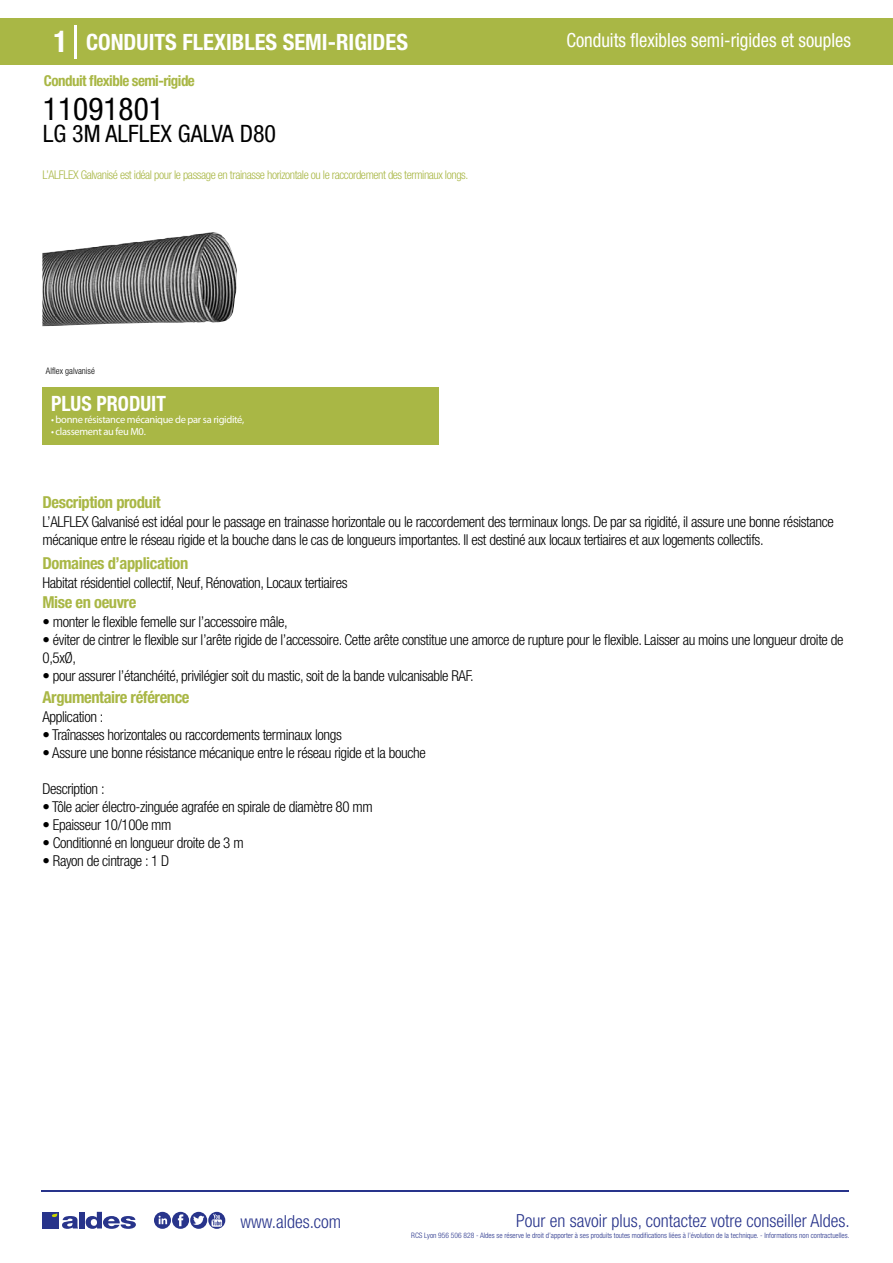
<style>
.page{position:relative;width:893px;height:1263px;background:#fff}
.page>*{position:absolute;margin:0;border:0;box-sizing:border-box;transform-origin:0 0}
.t1{font:condensed 31.5px "Helvetica Neue LT Std";color:#000}
.t2{font:condensed 24px "Helvetica Neue LT Std";color:#000}
.t3{font:700 condensed 22.5px "Helvetica Neue LT Std";color:#fff}
.t4{font:700 condensed 21px "Helvetica Neue";color:#fff;scale:.95 1}
.t5{font:condensed 19.5px "Helvetica Neue LT Std";color:#fff;scale:.95 1}
.t6{font:300 condensed 18px "Helvetica Neue";color:#28348b}
.t7{font:700 condensed 16.5px "Helvetica Neue LT Std";letter-spacing:-.025em;color:#a9b745}
.t8{font:300 condensed 15px/18px "Helvetica Neue LT Std";letter-spacing:-.025em;color:#000}
.t9{font:700 condensed 15px "Helvetica Neue LT Std";letter-spacing:-.035em;color:#a9b745}
.t10{font:300 condensed 12px "Helvetica Neue LT Std";letter-spacing:-.035em;color:#a9b745}
.t11{font:10.5px "Myriad Pro";letter-spacing:-.03em;color:#fff}
.t12{font:300 condensed 9px "Helvetica Neue";color:#000}
.t13{font:300 condensed 7.5px "Helvetica Neue";color:#28348b}
.s1{font-size:30px}
</style>
<div class="page">
<div style="left:0;top:18px;width:893px;height:46px;background:#a9b745"></div>
<div style="left:43px;top:387px;width:396px;height:57px;background:#a9b745"></div>
<hr style="left:74px;top:25px;width:2px;height:33px;background:#fff">
<svg style="left:43px;top:232px;width:194px;height:95px"></svg>
<hr style="left:41px;top:1190px;width:808px;height:1px;background:#28348b">
<svg style="left:154px;top:1212px;width:71px;height:17px"></svg>
<div style="left:42px;top:1212px;width:17px;height:16px;background:#28348b"></div>
<div style="left:79px;top:1212px;width:5px;height:16px;background:#28348b"></div>
<svg style="left:86px;top:1212px;width:50px;height:17px"></svg>
<svg style="left:52px;top:1213px;width:26px;height:16px"></svg>
<h3 class="t3" style="left:54px;top:28px;width:356px"><span class="s1">1</span> CONDUITS FLEXIBLES SEMI-RIGIDES</h3>
<h3 class="t5" style="left:566px;top:29px;width:301px">Conduits flexibles semi-rigides et souples</h3>
<p class="t9" style="left:44px;top:71px;width:153px">Conduit flexible semi-rigide</p>
<h1 class="t1" style="left:43px;top:91px;width:122px">11091801</h1>
<h2 class="t2" style="left:43px;top:120px;width:235px">LG 3M ALFLEX GALVA D80</h2>
<p class="t10" style="left:43px;top:167px;width:427px">L’ALFLEX Galvanisé est idéal pour le passage en trainasse horizontale ou le raccordement des terminaux longs.</p>
<p class="t12" style="left:46px;top:365px;width:50px">Alflex galvanisé</p>
<h3 class="t4" style="left:51px;top:391px;width:122px">PLUS PRODUIT</h3>
<p class="t11" style="left:51px;top:413px;width:195px">• bonne résistance mécanique de par sa rigidité,</p>
<p class="t11" style="left:51px;top:425px;width:96px">• classement au feu M0.</p>
<p class="t7" style="left:43px;top:492px;width:120px">Description produit</p>
<p class="t8" style="left:43px;top:513px;width:793px">L’ALFLEX Galvanisé est idéal pour le passage en trainasse horizontale ou le raccordement des terminaux longs. De par sa rigidité, il assure une bonne résistance mécanique entre le réseau rigide et la bouche dans le cas de longueurs importantes. Il est destiné aux locaux tertiaires et aux logements collectifs.</p>
<p class="t8" style="left:43px;top:573px;width:307px">Habitat résidentiel collectif, Neuf, Rénovation, Locaux tertiaires</p>
<p class="t8" style="left:43px;top:613px;width:247px">• monter le flexible femelle sur l’accessoire mâle,</p>
<p class="t8" style="left:43px;top:631px;width:802px">• éviter de cintrer le flexible sur l’arête rigide de l’accessoire. Cette arête constitue une amorce de rupture pour le flexible. Laisser au moins une longueur droite de<br>0,5xØ,</p>
<p class="t8" style="left:43px;top:667px;width:433px">• pour assurer l’étanchéité, privilégier soit du mastic, soit de la bande vulcanisable RAF.</p>
<p class="t7" style="left:43px;top:553px;width:147px">Domaines d’application</p>
<p class="t7" style="left:43px;top:592px;width:95px">Mise en oeuvre</p>
<p class="t7" style="left:43px;top:687px;width:149px">Argumentaire référence</p>
<p class="t8" style="left:43px;top:708px;width:62px">Application :</p>
<p class="t8" style="left:43px;top:726px;width:301px">• Traînasses horizontales ou raccordements terminaux longs</p>
<p class="t8" style="left:43px;top:744px;width:385px">• Assure une bonne résistance mécanique entre le réseau rigide et la bouche</p>
<p class="t8" style="left:43px;top:780px;width:64px">Description :</p>
<p class="t8" style="left:43px;top:798px;width:332px">• Tôle acier électro-zinguée agrafée en spirale de diamètre 80 mm</p>
<p class="t8" style="left:43px;top:816px;width:130px">• Epaisseur 10/100e mm</p>
<p class="t8" style="left:43px;top:834px;width:203px">• Conditionné en longueur droite de 3 m</p>
<p class="t8" style="left:43px;top:852px;width:128px">• Rayon de cintrage : 1 D</p>
<p class="t6" style="left:240px;top:1211px;width:102px">www.aldes.com</p>
<p class="t6" style="left:516px;top:1211px;width:335px">Pour en savoir plus, contactez votre conseiller Aldes.</p>
<p class="t13" style="left:411px;top:1230px;width:440px">RCS Lyon 956 506 828 - Aldes se réserve le droit d’apporter à ses produits toutes modifications liées à l’évolution de la technique. - Informations non contractuelles.</p>
</div>
